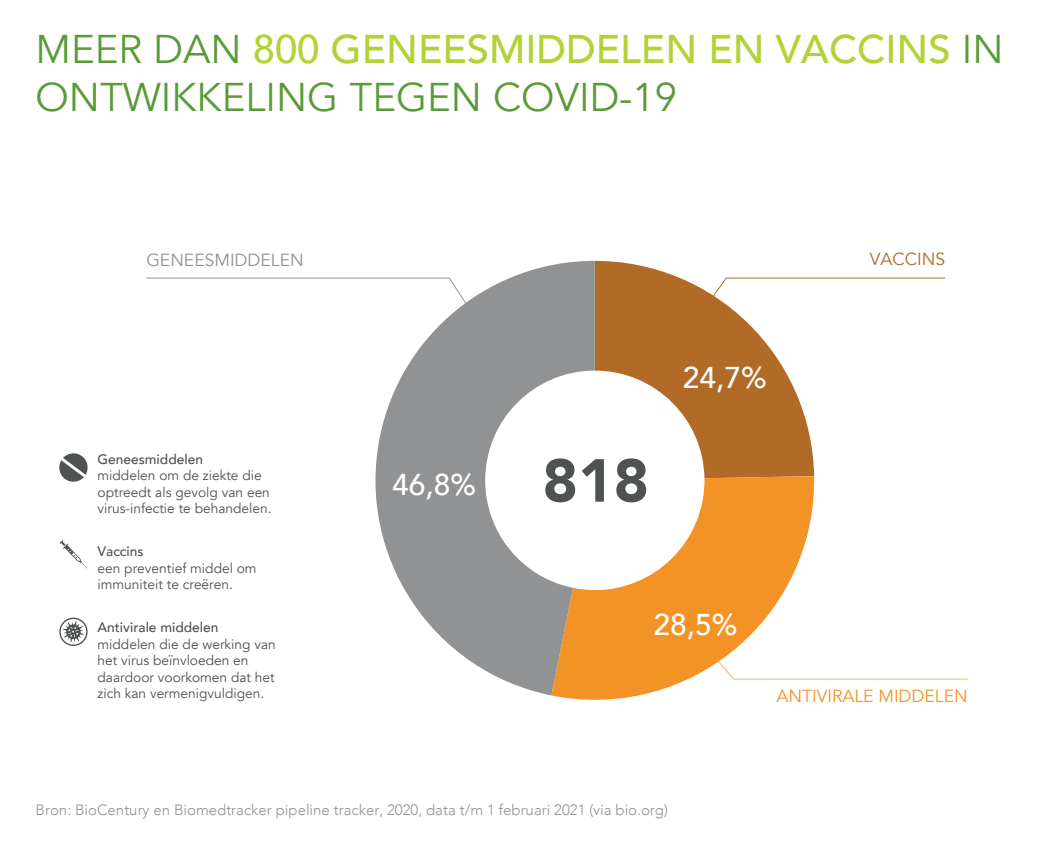
<style>
.page{position:relative;width:1063px;height:851px;background:#fff}
.page>*{position:absolute;margin:0;border:0;box-sizing:border-box;transform-origin:0 0}
.t1{font:900 60px "Avenir";color:#4f5252}
.t2{font:40px/48px "Avenir";color:#599b36}
.t3{font:500 30px "Avenir";color:#fff}
.t4{font:17.5px "Avenir";color:#f49325}
.t5{font:17.5px "Avenir";color:#919293}
.t6{font:17.5px "Avenir";color:#b16b27}
.t7{font:300 15px "Avenir";color:#919293}
.t8{font:13.75px/16.5px "Avenir";color:#4f5252}
.t9{font:500 13.75px "Avenir";color:#4f5252}
.s1{font-weight:500;color:#b3d235}
</style>
<div class="page">
<svg style="left:60px;top:540px;width:27px;height:28px"></svg>
<svg style="left:59px;top:453px;width:29px;height:29px"></svg>
<svg style="left:59px;top:617px;width:29px;height:29px"></svg>
<svg style="left:814px;top:277px;width:132px;height:2px"></svg>
<svg style="left:146px;top:277px;width:210px;height:2px"></svg>
<svg style="left:816px;top:678px;width:152px;height:1px"></svg>
<svg style="left:595px;top:261px;width:219px;height:215px;fill:#b16b27"></svg>
<svg style="left:551px;top:476px;width:265px;height:224px;fill:#f49325"></svg>
<svg style="left:356px;top:261px;width:239px;height:434px;fill:#919293"></svg>
<h2 class="t2" style="left:36px;top:26px;width:969px">MEER DAN <span class="s1">800 GENEESMIDDELEN EN VACCINS</span> IN<br>ONTWIKKELING TEGEN COVID-19</h2>
<p class="t5" style="left:146px;top:249px;width:159px">GENEESMIDDELEN</p>
<p class="t9" style="left:98px;top:447px;width:107px">Geneesmiddelen</p>
<p class="t8" style="left:98px;top:467px;width:176px">middelen om de ziekte die optreedt als gevolg van een virus-infectie te behandelen.</p>
<p class="t9" style="left:98px;top:539px;width:48px">Vaccins</p>
<p class="t8" style="left:98px;top:560px;width:161px">een preventief middel om immuniteit te creëren.</p>
<p class="t9" style="left:98px;top:615px;width:122px">Antivirale middelen</p>
<p class="t8" style="left:98px;top:636px;width:180px">middelen die de werking van het virus beïnvloeden en daardoor voorkomen dat het zich kan vermenigvuldigen.</p>
<h3 class="t3" style="left:392px;top:458px;width:85px">46,8%</h3>
<h1 class="t1" style="left:542px;top:429px;width:108px">818</h1>
<h3 class="t3" style="left:683px;top:351px;width:85px">24,7%</h3>
<p class="t6" style="left:870px;top:249px;width:77px">VACCINS</p>
<h3 class="t3" style="left:653px;top:598px;width:85px">28,5%</h3>
<p class="t4" style="left:776px;top:685px;width:193px">ANTIVIRALE MIDDELEN</p>
<p class="t7" style="left:36px;top:801px;width:634px">Bron: BioCentury en Biomedtracker pipeline tracker, 2020, data t/m 1 februari 2021 (via bio.org)</p>
</div>
